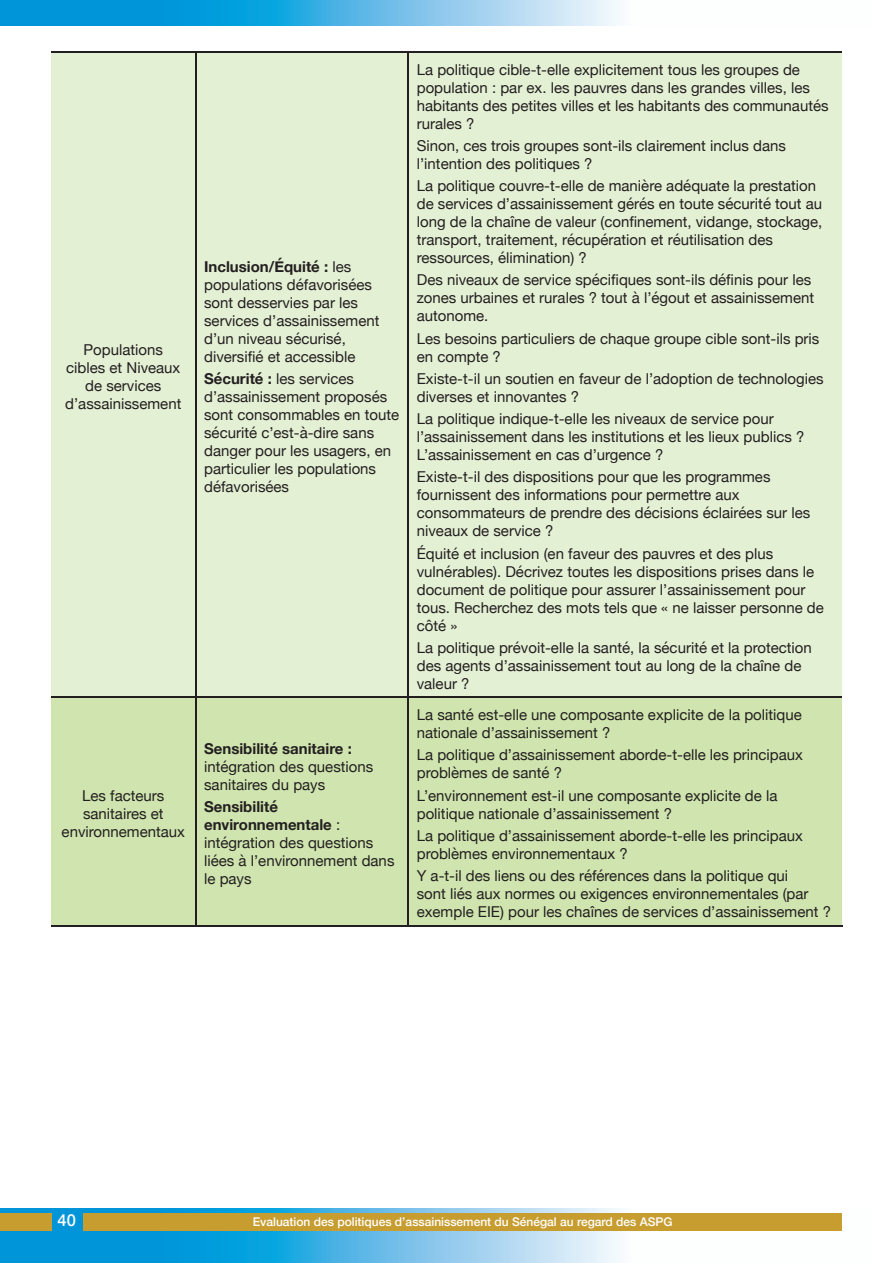
<style>
.page{position:relative;width:893px;height:1263px;background:#fff}
.page>*{position:absolute;margin:0;border:0;box-sizing:border-box;transform-origin:0 0}
.t1{font:500 16.5px "Helvetica Neue";color:#fff}
.t2{font:15px/18px "Helvetica Neue";color:#231f20}
.t3{font:700 15px "Helvetica Neue";color:#231f20}
.t4{font:500 12px "Helvetica Neue";color:#fff}
.s1{font-weight:700}
</style>
<div class="page">
<svg style="left:0;top:1209px;width:842px;height:54px"></svg>
<svg style="left:0;top:0;width:620px;height:26px;background:#4db4e5"></svg>
<div style="left:83px;top:1214px;width:759px;height:17px;background:#c79d30"></div>
<div style="left:0;top:1214px;width:51px;height:17px;background:#c79d30"></div>
<div style="left:51px;top:53px;width:791px;height:644px;background:#e4f0d4"></div>
<div style="left:51px;top:698px;width:791px;height:227px;background:#cfe4ae"></div>
<hr style="left:51px;top:51px;width:357px;height:2px;background:#231f20">
<hr style="left:195px;top:53px;width:1px;height:644px;background:#231f20">
<hr style="left:408px;top:51px;width:434px;height:2px;background:#231f20">
<hr style="left:407px;top:53px;width:2px;height:644px;background:#231f20">
<hr style="left:51px;top:697px;width:357px;height:1px;background:#231f20">
<hr style="left:195px;top:698px;width:1px;height:227px;background:#231f20">
<hr style="left:408px;top:697px;width:434px;height:1px;background:#231f20">
<hr style="left:407px;top:698px;width:2px;height:227px;background:#231f20">
<hr style="left:51px;top:925px;width:791px;height:1px;background:#231f20">
<p class="t2" style="left:65px;top:340px;width:118px;text-align:center">Populations cibles et Niveaux de services d’assainissement</p>
<p class="t2" style="left:62px;top:786px;width:125px;text-align:center">Les facteurs sanitaires et environnementaux</p>
<p class="t2" style="left:204px;top:257px;width:177px"><span class="s1">Inclusion/Équité :</span> les populations défavorisées sont desservies par les services d’assainissement d’un niveau sécurisé, diversifié et accessible</p>
<p class="t2" style="left:204px;top:369px;width:197px"><span class="s1">Sécurité :</span> les services d’assainissement proposés sont consommables en toute sécurité c’est-à-dire sans danger pour les usagers, en particulier les populations défavorisées</p>
<p class="t3" style="left:204px;top:739px;width:149px">Sensibilité sanitaire :</p>
<p class="t2" style="left:204px;top:757px;width:171px">intégration des questions sanitaires du pays</p>
<p class="t2" style="left:204px;top:797px;width:192px"><span class="s1">Sensibilité environnementale</span> : intégration des questions liées à l’environnement dans le pays</p>
<p class="t2" style="left:417px;top:60px;width:413px">La politique cible-t-elle explicitement tous les groupes de population : par ex. les pauvres dans les grandes villes, les habitants des petites villes et les habitants des communautés rurales ?</p>
<p class="t2" style="left:417px;top:136px;width:371px">Sinon, ces trois groupes sont-ils clairement inclus dans l’intention des politiques ?</p>
<p class="t2" style="left:417px;top:177px;width:407px">La politique couvre-t-elle de manière adéquate la prestation de services d’assainissement gérés en toute sécurité tout au long de la chaîne de valeur (confinement, vidange, stockage, transport, traitement, récupération et réutilisation des ressources, élimination) ?</p>
<p class="t2" style="left:417px;top:271px;width:399px">Des niveaux de service spécifiques sont-ils définis pour les zones urbaines et rurales ? tout à l’égout et assainissement autonome.</p>
<p class="t2" style="left:417px;top:329px;width:404px">Les besoins particuliers de chaque groupe cible sont-ils pris en compte ?</p>
<p class="t2" style="left:417px;top:369px;width:408px">Existe-t-il un soutien en faveur de l’adoption de technologies diverses et innovantes ?</p>
<p class="t2" style="left:417px;top:410px;width:389px">La politique indique-t-elle les niveaux de service pour l’assainissement dans les institutions et les lieux publics ?<br>L’assainissement en cas d’urgence ?</p>
<p class="t2" style="left:417px;top:468px;width:395px">Existe-t-il des dispositions pour que les programmes fournissent des informations pour permettre aux consommateurs de prendre des décisions éclairées sur les niveaux de service ?</p>
<p class="t2" style="left:417px;top:544px;width:409px">Équité et inclusion (en faveur des pauvres et des plus vulnérables). Décrivez toutes les dispositions prises dans le document de politique pour assurer l’assainissement pour tous. Recherchez des mots tels que « ne laisser personne de côté »</p>
<p class="t2" style="left:417px;top:638px;width:397px">La politique prévoit-elle la santé, la sécurité et la protection des agents d’assainissement tout au long de la chaîne de valeur ?</p>
<p class="t2" style="left:417px;top:706px;width:387px">La santé est-elle une composante explicite de la politique nationale d’assainissement ?</p>
<p class="t2" style="left:417px;top:746px;width:388px">La politique d’assainissement aborde-t-elle les principaux problèmes de santé ?</p>
<p class="t2" style="left:417px;top:786px;width:362px">L’environnement est-il une composante explicite de la politique nationale d’assainissement ?</p>
<p class="t2" style="left:417px;top:826px;width:388px">La politique d’assainissement aborde-t-elle les principaux problèmes environnementaux ?</p>
<p class="t2" style="left:417px;top:867px;width:416px">Y a-t-il des liens ou des références dans la politique qui<br>sont liés aux normes ou exigences environnementales (par exemple EIE) pour les chaînes de services d’assainissement ?</p>
<p class="t1" style="left:58px;top:1210px;width:20px">40</p>
<p class="t4" style="left:253px;top:1214px;width:421px">Evaluation des politiques d’assainissement du Sénégal au regard des ASPG</p>
</div>
